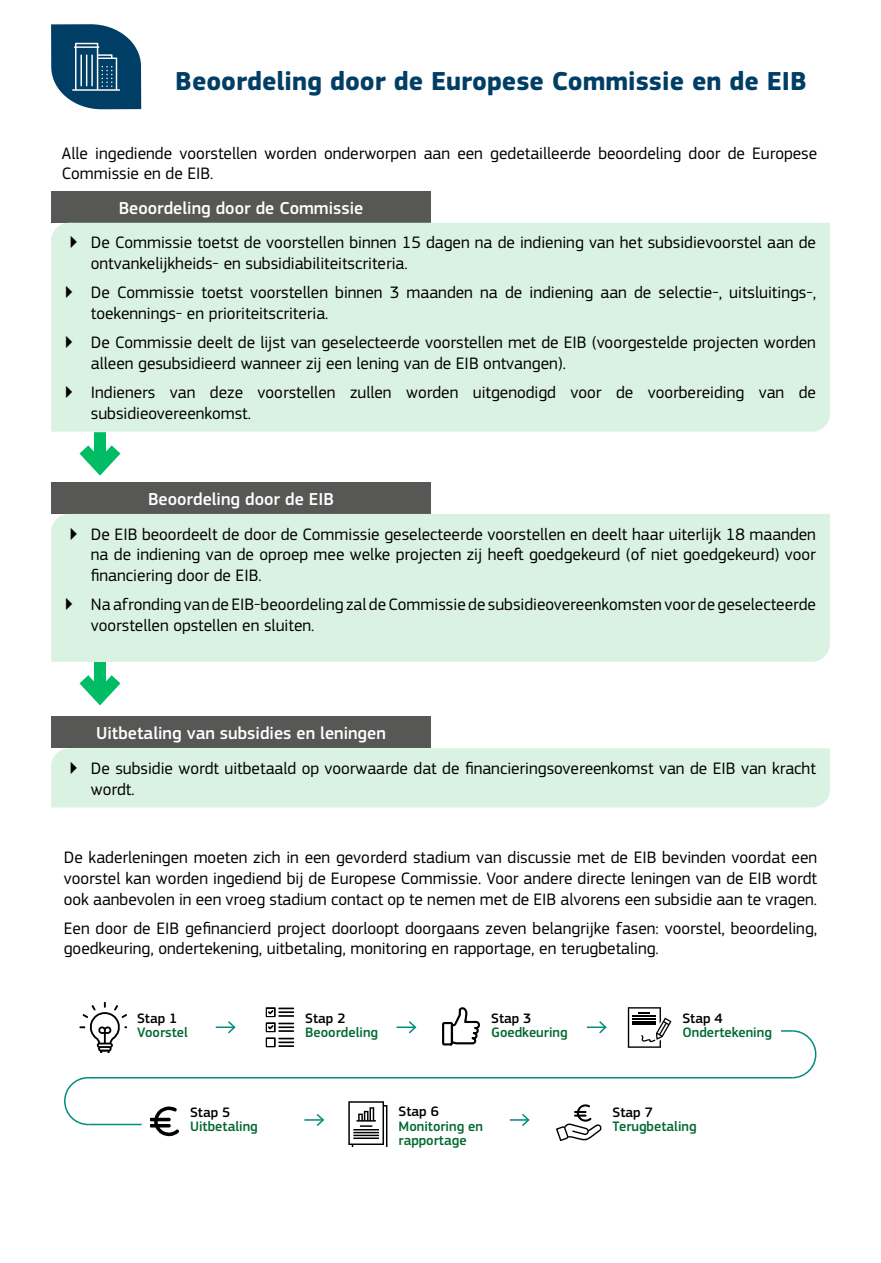
<style>
.page{position:relative;width:881px;height:1263px;background:#fff}
.page>*{position:absolute;margin:0;border:0;box-sizing:border-box;transform-origin:0 0}
.t1{font:700 27px "EC Square Sans Pro";color:#003e65}
.INF_3{font:500 18px "EC Square Sans Pro";color:#fff}
.t2{font:17.25px/20.7px "EC Square Sans Pro";color:#000}
.INF_8{font:500 14.25px/14.2px "EC Square Sans Pro";color:#006931}
.INF_8-2{font:500 14.25px "EC Square Sans Pro";color:#000}
</style>
<div class="page">
<svg style="left:79px;top:432px;width:42px;height:44px"></svg>
<svg style="left:79px;top:662px;width:42px;height:44px"></svg>
<svg style="left:216px;top:1021px;width:20px;height:13px"></svg>
<svg style="left:304px;top:1114px;width:20px;height:12px"></svg>
<svg style="left:509px;top:1114px;width:21px;height:12px"></svg>
<svg style="left:396px;top:1021px;width:21px;height:13px"></svg>
<svg style="left:586px;top:1021px;width:21px;height:13px"></svg>
<svg style="left:780px;top:1030px;width:36px;height:49px"></svg>
<hr style="left:88px;top:1124px;width:53px;height:1px;background:#008c7e">
<hr style="left:88px;top:1077px;width:704px;height:1px;background:#008c7e">
<svg style="left:64px;top:1077px;width:26px;height:49px"></svg>
<svg style="left:79px;top:1002px;width:47px;height:51px"></svg>
<svg style="left:150px;top:1106px;width:29px;height:30px"></svg>
<svg style="left:556px;top:1104px;width:45px;height:37px"></svg>
<div style="left:265px;top:1037px;width:10px;height:10px;background:#000"></div>
<div style="left:267px;top:1039px;width:7px;height:7px;background:#fff"></div>
<svg style="left:278px;top:1038px;width:16px;height:9px"></svg>
<div style="left:265px;top:1022px;width:10px;height:10px;background:#000"></div>
<div style="left:267px;top:1024px;width:7px;height:6px;background:#fff"></div>
<svg style="left:268px;top:1023px;width:26px;height:9px"></svg>
<div style="left:265px;top:1007px;width:10px;height:10px;background:#000"></div>
<div style="left:267px;top:1009px;width:7px;height:6px;background:#fff"></div>
<svg style="left:268px;top:1007px;width:26px;height:10px"></svg>
<svg style="left:348px;top:1101px;width:39px;height:46px"></svg>
<svg style="left:442px;top:1007px;width:38px;height:38px"></svg>
<svg style="left:627px;top:1007px;width:44px;height:41px"></svg>
<div style="left:51px;top:24px;width:90px;height:85px;background:#003e65;border-radius:40px"></div>
<svg style="left:72px;top:43px;width:48px;height:48px"></svg>
<div style="left:51px;top:191px;width:380px;height:32px;background:#575756"></div>
<div style="left:51px;top:223px;width:778px;height:209px;background:#daf2e1"></div>
<div style="left:51px;top:482px;width:380px;height:32px;background:#575756"></div>
<div style="left:51px;top:514px;width:778px;height:148px;background:#daf2e1"></div>
<div style="left:51px;top:717px;width:380px;height:31px;background:#575756"></div>
<div style="left:51px;top:748px;width:778px;height:59px;background:#daf2e1"></div>
<h2 class="t1" style="left:175px;top:65px;width:632px">Beoordeling door de Europese Commissie en de EIB</h2>
<p class="t2" style="left:62px;top:143px;width:756px">Alle ingediende voorstellen worden onderworpen aan een gedetailleerde beoordeling door de Europese<br>Commissie en de EIB.</p>
<p class="INF_3" style="left:119px;top:197px;width:246px">Beoordeling door de Commissie</p>
<p class="t2" style="left:91px;top:232px;width:726px;text-indent:-22px">▶ De Commissie toetst de voorstellen binnen 15 dagen na de indiening van het subsidievoorstel aan de ontvankelijkheids- en subsidiabiliteitscriteria.</p>
<p class="t2" style="left:91px;top:282px;width:726px;text-indent:-27px">▶ De Commissie toetst voorstellen binnen 3 maanden na de indiening aan de selectie-, uitsluitings-, toekennings- en prioriteitscriteria.</p>
<p class="t2" style="left:91px;top:332px;width:726px;text-indent:-27px">▶ De Commissie deelt de lijst van geselecteerde voorstellen met de EIB (voorgestelde projecten worden alleen gesubsidieerd wanneer zij een lening van de EIB ontvangen).</p>
<p class="t2" style="left:91px;top:382px;width:726px;text-indent:-27px">▶ Indieners van deze voorstellen zullen worden uitgenodigd voor de voorbereiding van de subsidieovereenkomst.</p>
<p class="INF_3" style="left:148px;top:488px;width:187px">Beoordeling door de EIB</p>
<p class="t2" style="left:91px;top:524px;width:726px;text-align:justify;text-indent:-22px">▶ De EIB beoordeelt de door de Commissie geselecteerde voorstellen en deelt haar uiterlijk 18 maanden na de indiening van de oproep mee welke projecten zij heeft goedgekeurd (of niet goedgekeurd) voor financiering door de EIB.</p>
<p class="t2" style="left:91px;top:594px;width:726px;text-indent:-27px">▶ Na afronding van de EIB-beoordeling zal de Commissie de subsidieovereenkomsten voor de geselecteerde voorstellen opstellen en sluiten.</p>
<p class="INF_3" style="left:96px;top:723px;width:291px">Uitbetaling van subsidies en leningen</p>
<p class="t2" style="left:91px;top:758px;width:726px;text-indent:-22px">▶ De subsidie wordt uitbetaald op voorwaarde dat de financieringsovereenkomst van de EIB van kracht wordt.</p>
<p class="t2" style="left:64px;top:847px;width:754px;text-align:justify">De kaderleningen moeten zich in een gevorderd stadium van discussie met de EIB bevinden voordat een voorstel kan worden ingediend bij de Europese Commissie. Voor andere directe leningen van de EIB wordt ook aanbevolen in een vroeg stadium contact op te nemen met de EIB alvorens een subsidie aan te vragen.</p>
<p class="t2" style="left:64px;top:918px;width:754px">Een door de EIB gefinancierd project doorloopt doorgaans zeven belangrijke fasen: voorstel, beoordeling, goedkeuring, ondertekening, uitbetaling, monitoring en rapportage, en terugbetaling.</p>
<p class="INF_8-2" style="left:137px;top:1010px;width:42px">Stap 1</p>
<p class="INF_8" style="left:137px;top:1026px;width:52px">Voorstel</p>
<p class="INF_8-2" style="left:190px;top:1104px;width:42px">Stap 5</p>
<p class="INF_8" style="left:190px;top:1120px;width:69px">Uitbetaling</p>
<p class="INF_8-2" style="left:305px;top:1010px;width:42px">Stap 2</p>
<p class="INF_8" style="left:305px;top:1026px;width:74px">Beoordeling</p>
<p class="INF_8-2" style="left:491px;top:1010px;width:42px">Stap 3</p>
<p class="INF_8" style="left:491px;top:1026px;width:78px">Goedkeuring</p>
<p class="INF_8-2" style="left:398px;top:1103px;width:42px">Stap 6</p>
<p class="INF_8" style="left:398px;top:1119px;width:86px">Monitoring en rapportage</p>
<p class="INF_8-2" style="left:682px;top:1010px;width:42px">Stap 4</p>
<p class="INF_8" style="left:682px;top:1026px;width:91px">Ondertekening</p>
<p class="INF_8-2" style="left:612px;top:1104px;width:42px">Stap 7</p>
<p class="INF_8" style="left:612px;top:1120px;width:86px">Terugbetaling</p>
</div>
